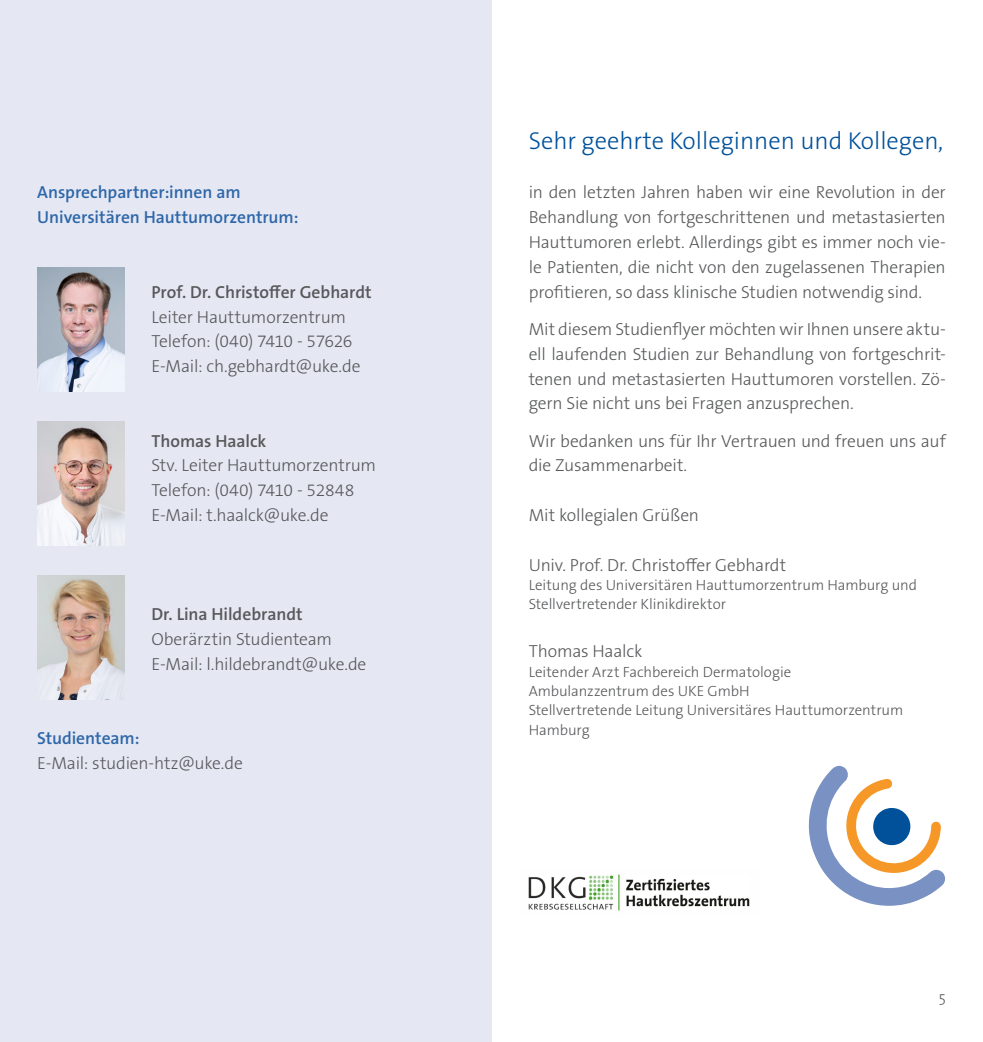
<style>
.page{position:relative;width:983px;height:1042px;background:#fff}
.page>*{position:absolute;margin:0;border:0;box-sizing:border-box;transform-origin:0 0}
.t1{font:300 24.5px "The Sans Os F";color:#01519a}
.t2{font:300 17.5px/24.8px "The Sans Os F";letter-spacing:-.01em;color:#57585a}
.t3{font:600 17.5px/24.8px "The Sans Os F";color:#2e67a9}
.t4{font:600 17.5px "The Sans Os F";color:#57585a}
.t5{font:300 14.88px/19.2px "The Sans Os F";letter-spacing:-.005em;color:#57585a}
</style>
<div class="page">
<div style="left:0;top:0;width:491px;height:1042px;background:#e5e8f3"></div>
<img style="left:528px;top:874px;width:222px;height:37px">
<svg style="left:808px;top:766px;width:137px;height:140px"></svg>
<img style="left:37px;top:268px;width:88px;height:124px">
<img style="left:37px;top:422px;width:88px;height:124px">
<img style="left:37px;top:575px;width:88px;height:125px">
<p class="t3" style="left:37px;top:180px;width:263px">Ansprechpartner:innen am<br>Universitären Hauttumorzentrum:</p>
<p class="t4" style="left:151px;top:280px;width:222px">Prof. Dr. Christoffer Gebhardt</p>
<p class="t2" style="left:151px;top:304px;width:210px">Leiter Hauttumorzentrum<br>Telefon: (040) 7410 - 57626<br>E-Mail: ch.gebhardt@uke.de</p>
<p class="t4" style="left:151px;top:429px;width:116px">Thomas Haalck</p>
<p class="t2" style="left:151px;top:453px;width:226px">Stv. Leiter Hauttumorzentrum<br>Telefon: (040) 7410 - 52848<br>E-Mail: t.haalck@uke.de</p>
<p class="t4" style="left:151px;top:603px;width:153px">Dr. Lina Hildebrandt</p>
<p class="t2" style="left:151px;top:627px;width:216px">Oberärztin Studienteam<br>E-Mail: l.hildebrandt@uke.de</p>
<p class="t3" style="left:37px;top:726px;width:104px">Studienteam:</p>
<p class="t2" style="left:37px;top:751px;width:207px">E-Mail: studien-htz@uke.de</p>
<h1 class="t1" style="left:528px;top:125px;width:416px">Sehr geehrte Kolleginnen und Kollegen,</h1>
<p class="t2" style="left:528px;top:180px;width:418px;text-align:justify">in den letzten Jahren haben wir eine Revolution in der Behandlung von fortgeschrittenen und metastasierten Hauttumoren erlebt. Allerdings gibt es immer noch vie&shy;le Patienten, die nicht von den zugelassenen Therapien profitieren, so dass klinische Studien notwendig sind.</p>
<p class="t2" style="left:528px;top:317px;width:418px;text-align:justify">Mit diesem Studienflyer möchten wir Ihnen unsere aktu&shy;ell laufenden Studien zur Behandlung von fortgeschrit&shy;tenen und metastasierten Hauttumoren vorstellen. Zö&shy;gern Sie nicht uns bei Fragen anzusprechen.</p>
<p class="t2" style="left:528px;top:428px;width:418px">Wir bedanken uns für Ihr Vertrauen und freuen uns auf die Zusammenarbeit.</p>
<p class="t2" style="left:528px;top:503px;width:172px">Mit kollegialen Grüßen</p>
<p class="t2" style="left:528px;top:552px;width:259px">Univ. Prof. Dr. Christoffer Gebhardt</p>
<p class="t5" style="left:528px;top:575px;width:390px">Leitung des Universitären Hauttumorzentrum Hamburg und<br>Stellvertretender Klinikdirektor</p>
<p class="t2" style="left:528px;top:639px;width:115px">Thomas Haalck</p>
<p class="t5" style="left:528px;top:662px;width:376px">Leitender Arzt Fachbereich Dermatologie Ambulanzzentrum des UKE GmbH<br>Stellvertretende Leitung Universitäres Hauttumorzentrum Hamburg</p>
<p class="t5" style="left:938px;top:987px;width:8px">5</p>
</div>
